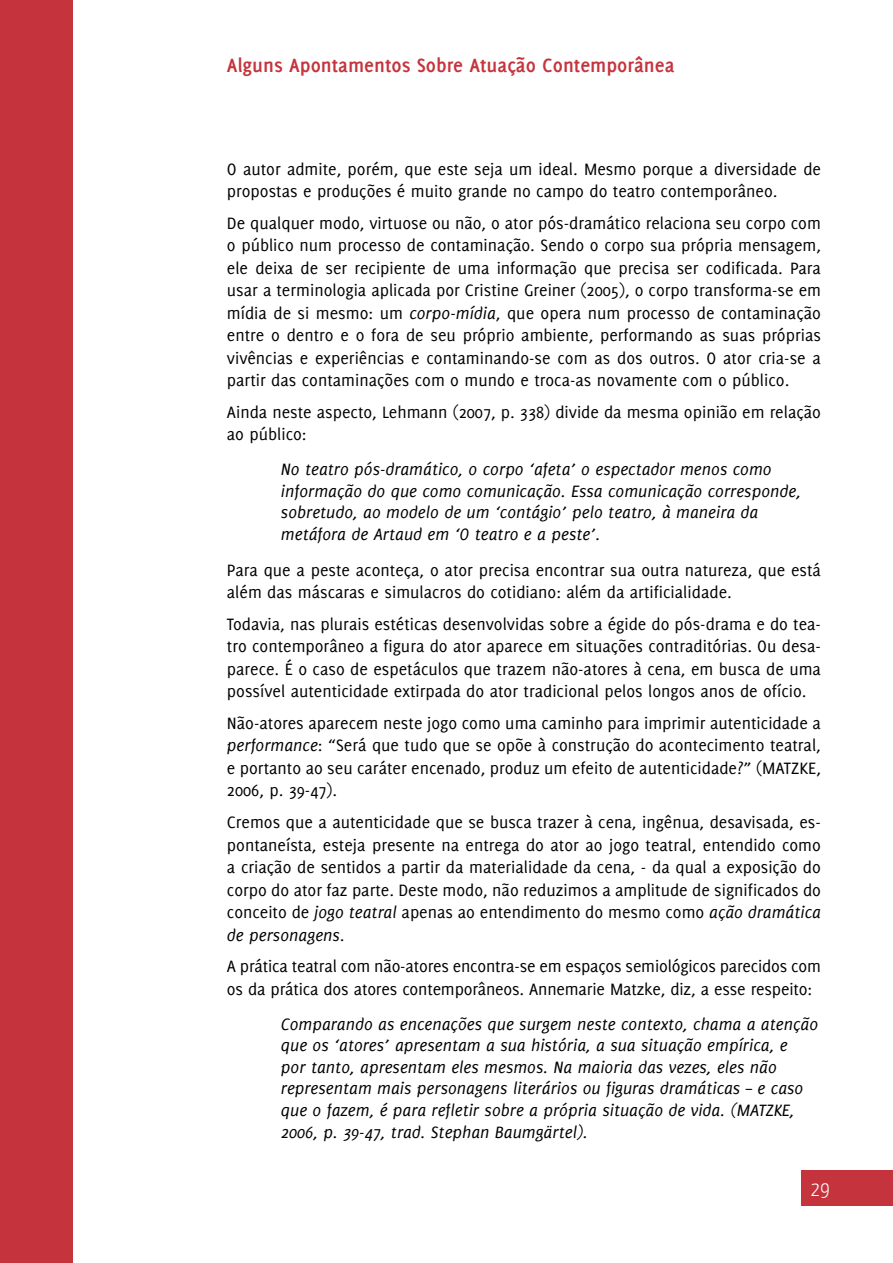
<style>
.page{position:relative;width:893px;height:1263px;background:#fff}
.page>*{position:absolute;margin:0;border:0;box-sizing:border-box;transform-origin:0 0}
.t1{font:700 21px "Delicious";color:#c5343c}
.t2{font:300 21px "Yanone Kaffeesatz";color:#fff}
.t3{font:18px/22.5px "Delicious";color:#000}
.t4{font:italic 18px/21.6px "Delicious";color:#000}
.s1{font-style:italic}
</style>
<div class="page">
<div style="left:802px;top:1170px;width:91px;height:36px;background:#c5343c"></div>
<div style="left:0;top:0;width:72px;height:1263px;background:#c5343c"></div>
<p class="t1" style="left:227px;top:53px;width:449px">Alguns Apontamentos Sobre Atuação Contemporânea</p>
<p class="t3" style="left:227px;top:157px;width:596px">O autor admite, porém, que este seja um ideal. Mesmo porque a diversidade de propostas e produções é muito grande no campo do teatro contemporâneo.</p>
<p class="t3" style="left:227px;top:211px;width:596px;text-align:justify">De qualquer modo, virtuose ou não, o ator pós-dramático relaciona seu corpo com o público num processo de contaminação. Sendo o corpo sua própria mensagem, ele deixa de ser recipiente de uma informação que precisa ser codificada. Para usar a terminologia aplicada por Cristine Greiner (2005), o corpo transforma-se em mídia de si mesmo: um <span class="s1">corpo-mídia</span>, que opera num processo de contaminação entre o dentro e o fora de seu próprio ambiente, performando as suas próprias vivências e experiências e contaminando-se com as dos outros. O ator cria-se a partir das contaminações com o mundo e troca-as novamente com o público.</p>
<p class="t3" style="left:227px;top:400px;width:596px">Ainda neste aspecto, Lehmann (2007, p. 338) divide da mesma opinião em relação ao público:</p>
<p class="t4" style="left:281px;top:458px;width:522px">No teatro pós-dramático, o corpo ‘afeta’ o espectador menos como informação do que como comunicação. Essa comunicação corresponde, sobretudo, ao modelo de um ‘contágio’ pelo teatro, à maneira da metáfora de Artaud em ‘O teatro e a peste’.</p>
<p class="t3" style="left:227px;top:559px;width:595px">Para que a peste aconteça, o ator precisa encontrar sua outra natureza, que está além das máscaras e simulacros do cotidiano: além da artificialidade.</p>
<p class="t3" style="left:227px;top:613px;width:595px;text-align:justify">Todavia, nas plurais estéticas desenvolvidas sobre a égide do pós-drama e do tea&shy;tro contemporâneo a figura do ator aparece em situações contraditórias. Ou desa&shy;parece. É o caso de espetáculos que trazem não-atores à cena, em busca de uma possível autenticidade extirpada do ator tradicional pelos longos anos de ofício.</p>
<p class="t3" style="left:227px;top:712px;width:596px;text-align:justify">Não-atores aparecem neste jogo como uma caminho para imprimir autenticidade a <span class="s1">performance</span>: “Será que tudo que se opõe à construção do acontecimento teatral, e portanto ao seu caráter encenado, produz um efeito de autenticidade?” (MATZKE, 2006, p. 39-47).</p>
<p class="t3" style="left:227px;top:811px;width:596px;text-align:justify">Cremos que a autenticidade que se busca trazer à cena, ingênua, desavisada, es&shy;pontaneísta, esteja presente na entrega do ator ao jogo teatral, entendido como a criação de sentidos a partir da materialidade da cena, - da qual a exposição do corpo do ator faz parte. Deste modo, não reduzimos a amplitude de significados do conceito de <span class="s1">jogo teatral</span> apenas ao entendimento do mesmo como <span class="s1">ação dramática de personagens</span>.</p>
<p class="t3" style="left:227px;top:955px;width:595px">A prática teatral com não-atores encontra-se em espaços semiológicos parecidos com os da prática dos atores contemporâneos. Annemarie Matzke, diz, a esse respeito:</p>
<p class="t4" style="left:281px;top:1013px;width:539px">Comparando as encenações que surgem neste contexto, chama a atenção que os ‘atores’ apresentam a sua história, a sua situação empírica, e<br>por tanto, apresentam eles mesmos. Na maioria das vezes, eles não representam mais personagens literários ou figuras dramáticas – e caso que o fazem, é para refletir sobre a própria situação de vida. (MATZKE, 2006, p. 39-47, trad. Stephan Baumgärtel).</p>
<p class="t2" style="left:811px;top:1175px;width:20px">29</p>
</div>
